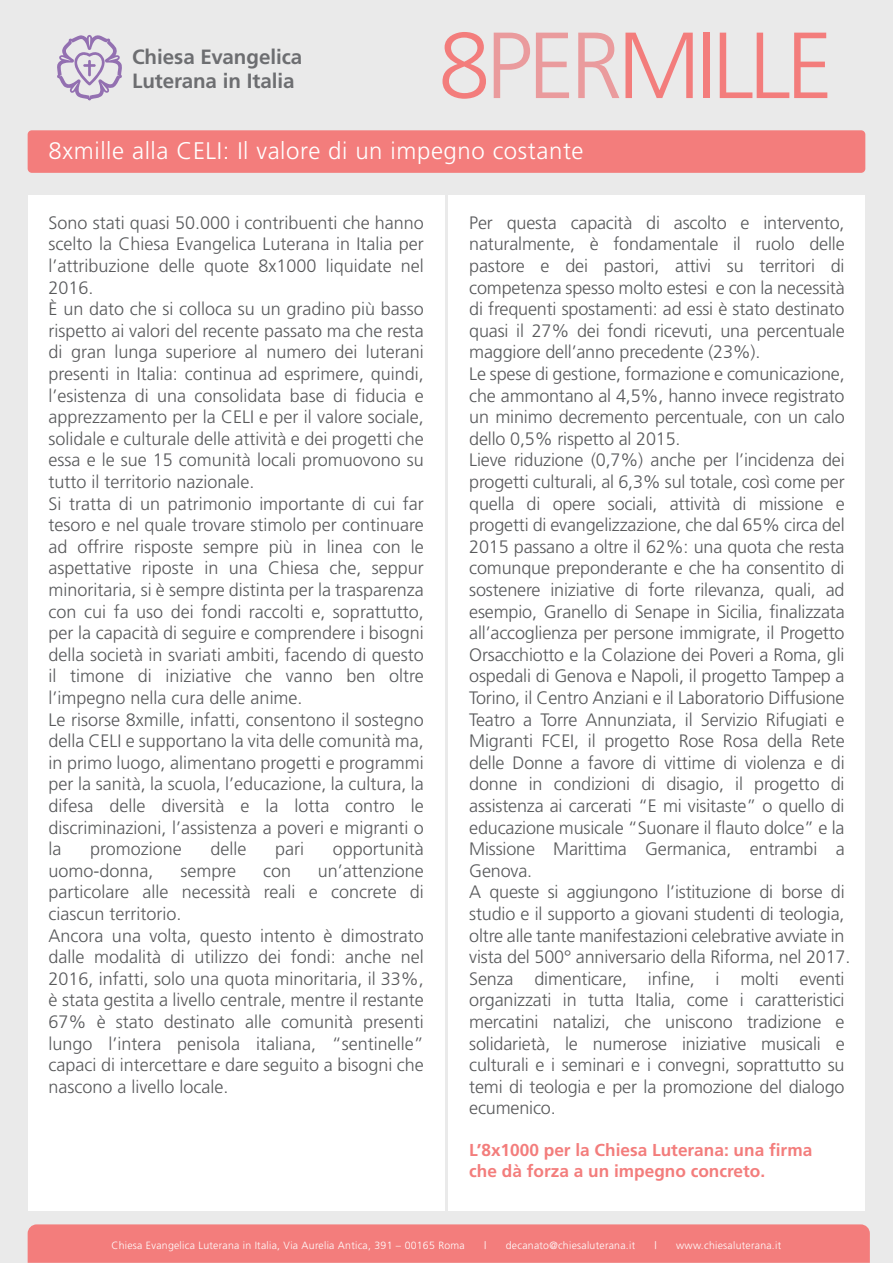
<style>
.page{position:relative;width:893px;height:1263px;background:#eaeaea}
.page>*{position:absolute;margin:0;border:0;box-sizing:border-box;transform-origin:0 0}
.t1{font:300 93.75px "Frutiger";letter-spacing:-.05em;color:#f37d7c}
.t2{font:300 24px "Frutiger";letter-spacing:.025em;color:#fff}
.t3{font:700 20.55px/23.2px "Frutiger";letter-spacing:-.005em;color:#6d6e71}
.t4{font:300 18px/21.6px "Frutiger";letter-spacing:-.01em;color:#58595b}
.t5{font:700 17.25px/20.7px "Frutiger";color:#f37d7c}
.t6{font:300 10.5px "Frutiger";letter-spacing:.025em;color:#fff}
.s1{color:#ea9b9d}
</style>
<div class="page">
<svg style="left:57px;top:35px;width:65px;height:65px"></svg>
<div style="left:449px;top:195px;width:416px;height:1016px;background:#fff"></div>
<div style="left:28px;top:195px;width:416px;height:1016px;background:#fff"></div>
<div style="left:28px;top:130px;width:837px;height:43px;background:#f37d7c;border-radius:4px"></div>
<div style="left:28px;top:1224px;width:842px;height:39px;background:#f37d7c"></div>
<p class="t3" style="left:132px;top:45px;width:172px">Chiesa Evangelica<br>Luterana in Italia</p>
<h1 class="t1" style="left:438px;top:13px;width:396px">8<span class="s1">PER</span>MILLE</h1>
<h2 class="t2" style="left:49px;top:138px;width:536px">8xmille alla CELI: Il valore di un impegno costante</h2>
<p class="t4" style="left:49px;top:212px;width:377px">Sono stati quasi 50.000 i contribuenti che hanno scelto la Chiesa Evangelica Luterana in Italia per l’attribuzione delle quote 8x1000 liquidate nel 2016.<br>È un dato che si colloca su un gradino più basso rispetto ai valori del recente passato ma che resta di gran lunga superiore al numero dei luterani presenti in Italia: continua ad esprimere, quindi, l’esistenza di una consolidata base di fiducia e apprezzamento per la CELI e per il valore sociale, solidale e culturale delle attività e dei progetti che essa e le sue 15 comunità locali promuovono su tutto il territorio nazionale.<br>Si tratta di un patrimonio importante di cui far tesoro e nel quale trovare stimolo per continuare ad offrire risposte sempre più in linea con le aspettative riposte in una Chiesa che, seppur minoritaria, si è sempre distinta per la trasparenza con cui fa uso dei fondi raccolti e, soprattutto, per la capacità di seguire e comprendere i bisogni della società in svariati ambiti, facendo di questo il timone di iniziative che vanno ben oltre l’impegno nella cura delle anime.<br>Le risorse 8xmille, infatti, consentono il sostegno della CELI e supportano la vita delle comunità ma, in primo luogo, alimentano progetti e programmi per la sanità, la scuola, l’educazione, la cultura, la difesa delle diversità e la lotta contro le discriminazioni, l’assistenza a poveri e migranti o la</p>
<p class="t4" style="left:90px;top:838px;width:93px">promozione</p>
<p class="t4" style="left:211px;top:838px;width:37px">delle</p>
<p class="t4" style="left:275px;top:838px;width:30px">pari</p>
<p class="t4" style="left:333px;top:838px;width:93px">opportunità</p>
<p class="t4" style="left:49px;top:860px;width:107px">uomo-donna,</p>
<p class="t4" style="left:181px;top:860px;width:57px">sempre</p>
<p class="t4" style="left:263px;top:860px;width:30px">con</p>
<p class="t4" style="left:49px;top:860px;width:377px;text-indent:269px">un’attenzione particolare alle necessità reali e concrete di ciascun territorio.<br>Ancora una volta, questo intento è dimostrato dalle modalità di utilizzo dei fondi: anche nel 2016, infatti, solo una quota minoritaria, il 33%, è stata gestita a livello centrale, mentre il restante 67% è stato destinato alle comunità presenti lungo l’intera penisola italiana, “sentinelle” capaci di intercettare e dare seguito a bisogni che nascono a livello locale.</p>
<p class="t4" style="left:469px;top:212px;width:383px">Per questa capacità di ascolto e intervento, naturalmente, è fondamentale il ruolo delle pastore e dei pastori, attivi su territori di competenza spesso molto estesi e con la necessità di frequenti spostamenti: ad essi è stato destinato quasi il 27% dei fondi ricevuti, una percentuale maggiore dell’anno precedente (23%).<br>Le spese di gestione, formazione e comunicazione, che ammontano al 4,5%, hanno invece registrato un minimo decremento percentuale, con un calo dello 0,5% rispetto al 2015.<br>Lieve riduzione (0,7%) anche per l’incidenza dei progetti culturali, al 6,3% sul totale, così come per quella di opere sociali, attività di missione e progetti di evangelizzazione, che dal 65% circa del 2015 passano a oltre il 62%: una quota che resta comunque preponderante e che ha consentito di sostenere iniziative di forte rilevanza, quali, ad esempio, Granello di Senape in Sicilia, finalizzata all’accoglienza per persone immigrate, il Progetto Orsacchiotto e la Colazione dei Poveri a Roma, gli ospedali di Genova e Napoli, il progetto Tampep a Torino, il Centro Anziani e il Laboratorio Diffusione Teatro a Torre Annunziata, il Servizio Rifugiati e Migranti FCEI, il progetto Rose Rosa della Rete delle Donne a favore di vittime di violenza e di donne in condizioni di disagio, il progetto di assistenza ai carcerati “E mi visitaste” o quello di educazione musicale “Suonare il flauto dolce” e la Missione Marittima Germanica, entrambi a Genova.<br>A queste si aggiungono l’istituzione di borse di studio e il supporto a giovani studenti di teologia, oltre alle tante manifestazioni celebrative avviate in vista del 500° anniversario della Riforma, nel 2017.<br>Senza dimenticare, infine, i molti eventi organizzati in tutta Italia, come i caratteristici mercatini natalizi, che uniscono tradizione e solidarietà, le numerose iniziative musicali e culturali e i seminari e i convegni, soprattutto su temi di teologia e per la promozione del dialogo ecumenico.</p>
<p class="t5" style="left:469px;top:1139px;width:344px">L’8x1000 per la Chiesa Luterana: una firma che dà forza a un impegno concreto.</p>
<p class="t6" style="left:111px;top:1239px;width:355px">Chiesa Evangelica Luterana in Italia, Via Aurelia Antica, 391 – 00165 Roma</p>
<p class="t6" style="left:484px;top:1239px;width:4px">|</p>
<p class="t6" style="left:506px;top:1239px;width:131px">decanato@chiesaluterana.it</p>
<p class="t6" style="left:654px;top:1239px;width:4px">|</p>
<p class="t6" style="left:676px;top:1239px;width:107px">www.chiesaluterana.it</p>
</div>
